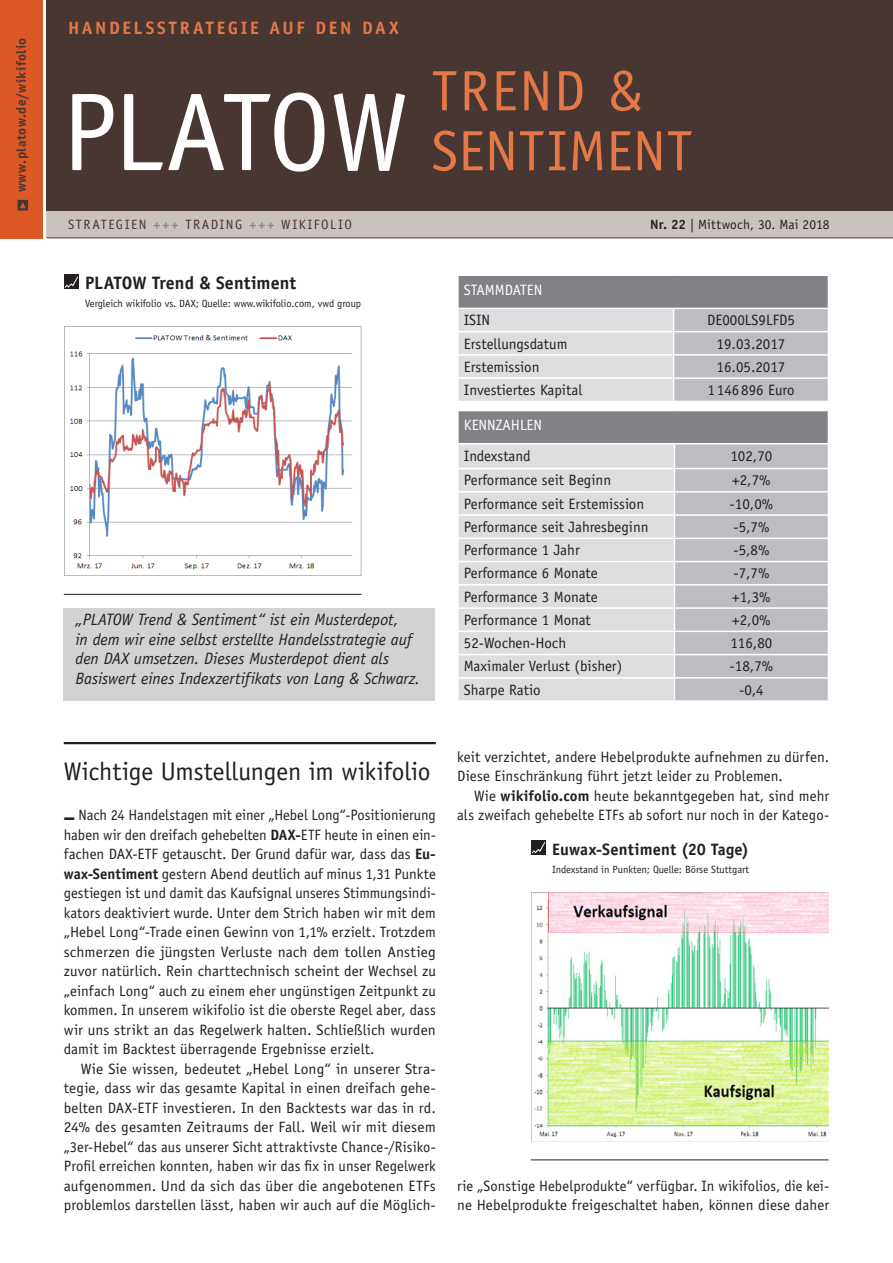
<style>
.page{position:relative;width:893px;height:1263px;background:#fff}
.page>*{position:absolute;margin:0;border:0;box-sizing:border-box;transform-origin:0 0}
.t1{font:111px "Officina Sans Std";color:#fff}
.t2{font:57px/60px "Officina Sans Std";letter-spacing:.02em;color:#e47846}
.t3{font:25.5px "Officina Sans Std";letter-spacing:.005em;color:#231f20}
.t4{font:700 18px "Officina Sans Std";letter-spacing:.14em;color:#e47846}
.t5{font:700 18px "Officina Sans Std";letter-spacing:-.005em;color:#231f20}
.t6{font:italic 16.5px/19.5px "Officina Sans Std";letter-spacing:-.005em;color:#231f20}
.t7{font:700 16.5px "Officina Sans Std";color:#231f20}
.t8{font:15px/19.5px "Officina Sans Std";color:#231f20;text-align:justify}
.t9{font:15px "Officina Sans Std";color:#fff}
.t10{font:13.5px "Officina Sans Std";letter-spacing:.11em;color:#473632}
.t11{font:13.5px "Officina Sans Std";letter-spacing:.005em;color:#231f20}
.t12{font:700 13.5px "Officina Sans Std";letter-spacing:.035em;color:#473632}
.t13{font:10.5px "Officina Sans Std";letter-spacing:-.005em;color:#231f20}
.s1{font-weight:700;color:#90827d}
.s2{font-weight:700}
</style>
<div class="page">
<div style="left:47px;top:208px;width:846px;height:30px;background:#c9c2bf"></div>
<hr style="left:47px;top:238px;width:846px;height:1px;background:#473632">
<div style="left:47px;top:0;width:846px;height:210px;background:#473632"></div>
<div style="left:0;top:0;width:43px;height:238px;background:#dd5827"></div>
<svg style="left:17px;top:200px;width:11px;height:10px"></svg>
<hr style="left:64px;top:742px;width:372px;height:2px;background:#231f20">
<hr style="left:64px;top:594px;width:297px;height:1px;background:#231f20">
<img style="left:64px;top:327px;width:298px;height:249px">
<div style="left:64px;top:274px;width:15px;height:15px;background:#231f20"></div>
<svg style="left:65px;top:276px;width:13px;height:12px"></svg>
<div style="left:458px;top:275px;width:370px;height:33px;background:#808285"></div>
<hr style="left:457px;top:274px;width:217px;height:2px;background:#fff">
<hr style="left:457px;top:276px;width:2px;height:32px;background:#fff">
<hr style="left:674px;top:274px;width:155px;height:2px;background:#fff">
<svg style="left:458px;top:308px;width:370px;height:93px;background:#d1d2d4"></svg>
<hr style="left:457px;top:377px;width:217px;height:2px;background:#fff">
<hr style="left:674px;top:377px;width:155px;height:2px;background:#fff">
<div style="left:458px;top:411px;width:370px;height:33px;background:#808285"></div>
<div style="left:459px;top:444px;width:215px;height:256px;background:#dcdddf"></div>
<hr style="left:457px;top:411px;width:2px;height:32px;background:#fff">
<hr style="left:457px;top:443px;width:217px;height:1px;background:#fff">
<hr style="left:674px;top:443px;width:155px;height:1px;background:#fff">
<hr style="left:457px;top:468px;width:217px;height:1px;background:#fff">
<hr style="left:457px;top:491px;width:217px;height:2px;background:#fff">
<div style="left:674px;top:444px;width:154px;height:256px;background:#bcbdc0"></div>
<hr style="left:457px;top:514px;width:217px;height:2px;background:#fff">
<hr style="left:457px;top:538px;width:217px;height:1px;background:#fff">
<hr style="left:457px;top:561px;width:217px;height:1px;background:#fff">
<hr style="left:457px;top:584px;width:217px;height:2px;background:#fff">
<hr style="left:457px;top:607px;width:217px;height:2px;background:#fff">
<hr style="left:457px;top:631px;width:217px;height:1px;background:#fff">
<hr style="left:457px;top:654px;width:217px;height:1px;background:#fff">
<hr style="left:457px;top:677px;width:217px;height:2px;background:#fff">
<hr style="left:674px;top:514px;width:155px;height:2px;background:#fff">
<hr style="left:674px;top:538px;width:155px;height:1px;background:#fff">
<hr style="left:674px;top:561px;width:155px;height:1px;background:#fff">
<hr style="left:674px;top:584px;width:155px;height:2px;background:#fff">
<hr style="left:674px;top:607px;width:155px;height:2px;background:#fff">
<hr style="left:674px;top:631px;width:155px;height:1px;background:#fff">
<hr style="left:674px;top:654px;width:155px;height:1px;background:#fff">
<hr style="left:674px;top:677px;width:155px;height:2px;background:#fff">
<div style="left:64px;top:608px;width:371px;height:93px;background:#d1d2d4"></div>
<hr style="left:531px;top:1159px;width:298px;height:1px;background:#231f20">
<img style="left:531px;top:892px;width:298px;height:249px">
<div style="left:531px;top:840px;width:15px;height:15px;background:#231f20"></div>
<svg style="left:532px;top:841px;width:13px;height:13px"></svg>
<p class="t12" style="left:13px;top:192px;width:156px;rotate:-90deg">www.platow.de/wikifolio</p>
<p class="t4" style="left:68px;top:17px;width:332px">Hand elss trategie auf d en DAX</p>
<h1 class="t1" style="left:62px;top:68px;width:348px">PLATOW</h1>
<h2 class="t2" style="left:432px;top:61px;width:257px">Trend &amp;<br>Sentiment</h2>
<p class="t10" style="left:68px;top:216px;width:285px">Strat egien <span class="s1">+++</span> Trading <span class="s1">+++</span> Wikifolio</p>
<p class="t5" style="left:85px;top:272px;width:20px">PLATO</p>
<p class="t5" style="left:132px;top:272px;width:165px">W Trend &amp; Sentiment</p>
<p class="t13" style="left:85px;top:298px;width:278px">Vergleich wikifolio vs. DAX; Quelle: www.wikifolio.com, vwd group</p>
<p class="t6" style="left:75px;top:610px;width:346px">„PLATOW Trend &amp; Sentiment“ ist ein Musterdepot,<br>in dem wir eine selbst erstellte Handelsstrategie auf den DAX umsetzen. Dieses Musterdepot dient als Basiswert eines Indexzertifikats von Lang &amp; Schwarz.</p>
<p class="t11" style="left:650px;top:216px;width:181px"><span class="s2">Nr. 22</span> | Mittwoch, 30. Mai 2018</p>
<p class="t9" style="left:464px;top:281px;width:16px">stammdat</p>
<p class="t9" style="left:527px;top:281px;width:17px">en</p>
<p class="t8" style="left:464px;top:310px;width:8px">ISIN</p>
<p class="t8" style="left:707px;top:310px;width:89px">DE000LS9LFD5</p>
<p class="t8" style="left:464px;top:334px;width:105px">Erstellungsdatum</p>
<p class="t8" style="left:717px;top:334px;width:70px">19.03.2017</p>
<p class="t8" style="left:464px;top:357px;width:77px">Erstemission</p>
<p class="t8" style="left:717px;top:357px;width:70px">16.05.2017</p>
<p class="t8" style="left:464px;top:380px;width:120px">Investiertes Kapital</p>
<p class="t8" style="left:707px;top:380px;width:89px">1146896 Euro</p>
<p class="t9" style="left:464px;top:416px;width:80px">Kennzahlen</p>
<p class="t8" style="left:464px;top:446px;width:68px">Indexstand</p>
<p class="t8" style="left:730px;top:446px;width:43px">102,70</p>
<p class="t8" style="left:464px;top:471px;width:149px">Performance seit Beginn</p>
<p class="t8" style="left:732px;top:471px;width:40px">+2,7%</p>
<p class="t8" style="left:464px;top:494px;width:182px">Performance seit Erstemission</p>
<p class="t8" style="left:730px;top:494px;width:45px">-10,0%</p>
<p class="t8" style="left:464px;top:517px;width:186px">Performance seit Jahresbeginn</p>
<p class="t8" style="left:733px;top:517px;width:38px">-5,7%</p>
<p class="t8" style="left:464px;top:540px;width:117px">Performance 1 Jahr</p>
<p class="t8" style="left:733px;top:540px;width:38px">-5,8%</p>
<p class="t8" style="left:464px;top:564px;width:135px">Performance 6 Monate</p>
<p class="t8" style="left:733px;top:564px;width:38px">-7,7%</p>
<p class="t8" style="left:464px;top:587px;width:135px">Performance 3 Monate</p>
<p class="t8" style="left:732px;top:587px;width:40px">+1,3%</p>
<p class="t8" style="left:464px;top:610px;width:129px">Performance 1 Monat</p>
<p class="t8" style="left:732px;top:610px;width:40px">+2,0%</p>
<p class="t8" style="left:464px;top:633px;width:104px">52-Wochen-Hoch</p>
<p class="t8" style="left:730px;top:633px;width:43px">116,80</p>
<p class="t8" style="left:464px;top:657px;width:160px">Maximaler Verlust (bisher)</p>
<p class="t8" style="left:730px;top:657px;width:45px">-18,7%</p>
<p class="t8" style="left:464px;top:680px;width:78px">Sharpe Ratio</p>
<p class="t8" style="left:739px;top:680px;width:26px">-0,4</p>
<h3 class="t3" style="left:64px;top:757px;width:368px">Wichtige U mstellungen im wikifolio</h3>
<p class="t8" style="left:64px;top:806px;width:374px">■ Nach 24 Handelstagen mit einer „Hebel Long“-Positionierung haben wir den dreifach gehebelten <span class="s2">DAX-</span>ETF heute in einen ein&shy;fachen DAX-ETF getauscht. Der Grund dafür war, dass das <span class="s2">Eu&shy;wax-Sentiment</span> gestern Abend deutlich auf minus 1,31 Punkte gestiegen ist und damit das Kaufsignal unseres Stimmungsindi&shy;kators deaktiviert wurde. U nter dem Strich haben wir mit dem „H ebel Long“-Trade einen Gewinn von 1,1% erzielt. Trotzdem schmerzen die jüngsten Verluste nach dem tollen Anstieg zuvor natürlich. Rein charttechnisch scheint der Wechsel zu „einfach Long“ auch zu einem eher ungünstigen Zeitpunkt zu kommen. In unserem wikifolio ist die oberste Regel aber, dass wir uns strikt an das Regelwerk halten. Schließlich wurden damit im Backtest überragende Ergebnisse erzielt.</p>
<p class="t8" style="left:64px;top:1059px;width:374px;text-indent:17px">Wie Sie wissen, bedeutet „H ebel Long“ in unserer Stra&shy;tegie, dass wir das gesamte Kapital in einen dreifach gehe&shy;belten DAX-ETF investieren. In den Backtests war das in rd.<br>24% des gesamten Zeitraums der Fall. Weil wir mit diesem „3er-H ebel“ das aus unserer Sicht attraktivste Chance-/Risiko-Profil erreichen konnten, haben wir das fix in unser Regelwerk aufgenommen. U nd da sich das über die angebotenen ETFs problemlos darstellen lässt, haben wir auch auf die Möglich-</p>
<p class="t8" style="left:457px;top:747px;width:374px">keit verzichtet, andere H ebelprodukte aufnehmen zu dürfen.<br>Diese Einschränkung führt jetzt leider zu Problemen.</p>
<p class="t8" style="left:457px;top:786px;width:374px;text-align:right">Wie <span class="s2">wikifolio.com</span> heute bekanntgegeben hat, sind mehr als zweifach gehebelte ETFs ab sofort nur noch in der Katego-</p>
<p class="t7" style="left:552px;top:839px;width:199px">Euwax-Sentiment (20 Tage)</p>
<p class="t13" style="left:552px;top:863px;width:198px">Indexstand in Punkten; Quelle: Börse Stuttgart</p>
<p class="t8" style="left:457px;top:1176px;width:374px">rie „Sonstige H ebelprodukte“ verfügbar. In wikifolios, die kei&shy;ne H ebelprodukte freigeschaltet haben, können diese daher</p>
</div>
